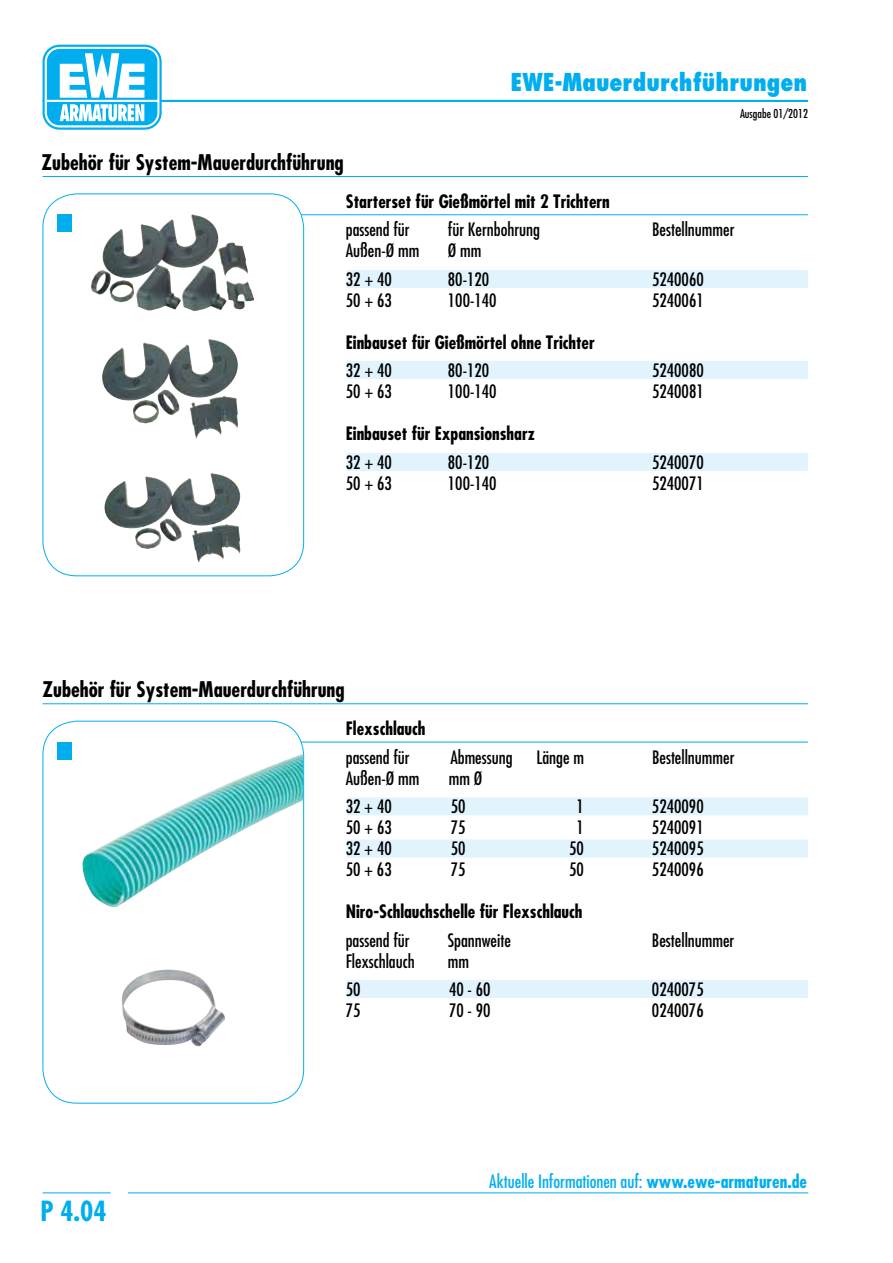
<style>
.page{position:relative;width:893px;height:1263px;background:#fff}
.page>*{position:absolute;margin:0;border:0;box-sizing:border-box;transform-origin:0 0}
.t1{font:700 condensed 27px "Futura";color:#00aeef}
.t2{font:800 condensed 24px "Futura";color:#00aeef}
.t3{font:700 condensed 21px "Futura";color:#000}
.t4{font:condensed 18px "Futura";color:#000}
.t5{font:700 condensed 18px "Futura";color:#000}
.t6{font:condensed 18px "Futura";color:#00aeef}
.t7{font:condensed 12px "Futura";color:#000}
.s1{font-weight:700}
</style>
<div class="page">
<div style="left:43px;top:193px;width:261px;height:383px;border:1px solid #00aeef;border-radius:34px"></div>
<hr style="left:301px;top:214px;width:507px;height:1px;background:#00aeef">
<div style="left:43px;top:721px;width:261px;height:382px;border:1px solid #00aeef;border-radius:34px"></div>
<hr style="left:301px;top:742px;width:507px;height:1px;background:#00aeef">
<hr style="left:43px;top:1192px;width:67px;height:1px;background:#00aeef">
<hr style="left:128px;top:1192px;width:680px;height:1px;background:#00aeef">
<div style="left:57px;top:215px;width:15px;height:17px;background:#00aeef"></div>
<hr style="left:43px;top:176px;width:765px;height:1px;background:#00aeef">
<hr style="left:43px;top:703px;width:765px;height:1px;background:#00aeef">
<div style="left:57px;top:742px;width:15px;height:17px;background:#00aeef"></div>
<hr style="left:43px;top:100px;width:765px;height:2px;background:#00aeef">
<svg style="left:43px;top:45px;width:119px;height:85px"></svg>
<svg style="left:45px;top:47px;width:114px;height:80px"></svg>
<svg style="left:47px;top:49px;width:110px;height:76px"></svg>
<div style="left:347px;top:980px;width:461px;height:18px;background:#e1f4fd"></div>
<div style="left:347px;top:797px;width:461px;height:18px;background:#e1f4fd"></div>
<div style="left:347px;top:839px;width:461px;height:18px;background:#e1f4fd"></div>
<div style="left:347px;top:453px;width:461px;height:18px;background:#e1f4fd"></div>
<div style="left:347px;top:361px;width:461px;height:18px;background:#e1f4fd"></div>
<div style="left:347px;top:270px;width:461px;height:18px;background:#e1f4fd"></div>
<img style="left:105px;top:473px;width:136px;height:68px">
<img style="left:102px;top:339px;width:136px;height:76px">
<img style="left:102px;top:214px;width:94px;height:97px">
<img style="left:82px;top:754px;width:221px;height:153px">
<img style="left:122px;top:969px;width:103px;height:77px">
<h2 class="t2" style="left:510px;top:67px;width:298px">EWE-Mauerdurchführungen</h2>
<p class="t3" style="left:42px;top:148px;width:304px">Zubehör für System-Mauerdurchführung</p>
<p class="t7" style="left:740px;top:106px;width:69px">Ausgabe 01/2012</p>
<p class="t5" style="left:346px;top:190px;width:265px">Starterset für Gießmörtel mit 2 Trichtern</p>
<p class="t4" style="left:346px;top:218px;width:65px">passend für</p>
<p class="t4" style="left:448px;top:218px;width:94px">für Kernbohrung</p>
<p class="t4" style="left:652px;top:218px;width:84px">Bestellnummer</p>
<p class="t4" style="left:346px;top:239px;width:75px">Außen-Ø mm</p>
<p class="t4" style="left:448px;top:239px;width:35px">Ø mm</p>
<p class="t4" style="left:346px;top:268px;width:47px">32 + 40</p>
<p class="t4" style="left:448px;top:268px;width:43px">80-120</p>
<p class="t4" style="left:652px;top:268px;width:53px">5240060</p>
<p class="t4" style="left:346px;top:289px;width:47px">50 + 63</p>
<p class="t4" style="left:448px;top:289px;width:50px">100-140</p>
<p class="t4" style="left:652px;top:289px;width:53px">5240061</p>
<p class="t5" style="left:346px;top:331px;width:250px">Einbauset für Gießmörtel ohne Trichter</p>
<p class="t4" style="left:346px;top:359px;width:47px">32 + 40</p>
<p class="t4" style="left:448px;top:359px;width:43px">80-120</p>
<p class="t4" style="left:652px;top:359px;width:53px">5240080</p>
<p class="t4" style="left:346px;top:380px;width:47px">50 + 63</p>
<p class="t4" style="left:448px;top:380px;width:50px">100-140</p>
<p class="t4" style="left:652px;top:380px;width:53px">5240081</p>
<p class="t5" style="left:346px;top:422px;width:191px">Einbauset für Expansionsharz</p>
<p class="t4" style="left:346px;top:451px;width:47px">32 + 40</p>
<p class="t4" style="left:448px;top:451px;width:43px">80-120</p>
<p class="t4" style="left:652px;top:451px;width:53px">5240070</p>
<p class="t4" style="left:346px;top:472px;width:47px">50 + 63</p>
<p class="t4" style="left:448px;top:472px;width:50px">100-140</p>
<p class="t4" style="left:652px;top:472px;width:53px">5240071</p>
<p class="t3" style="left:43px;top:676px;width:304px">Zubehör für System-Mauerdurchführung</p>
<p class="t5" style="left:346px;top:717px;width:81px">Flexschlauch</p>
<p class="t4" style="left:346px;top:746px;width:65px">passend für</p>
<p class="t4" style="left:450px;top:746px;width:64px">Abmessung</p>
<p class="t4" style="left:536px;top:746px;width:49px">Länge m</p>
<p class="t4" style="left:652px;top:746px;width:84px">Bestellnummer</p>
<p class="t4" style="left:346px;top:767px;width:75px">Außen-Ø mm</p>
<p class="t4" style="left:449px;top:767px;width:35px">mm Ø</p>
<p class="t4" style="left:346px;top:795px;width:47px">32 + 40</p>
<p class="t4" style="left:451px;top:795px;width:16px">50</p>
<p class="t4" style="left:577px;top:795px;width:9px">1</p>
<p class="t4" style="left:652px;top:795px;width:53px">5240090</p>
<p class="t4" style="left:346px;top:816px;width:47px">50 + 63</p>
<p class="t4" style="left:451px;top:816px;width:16px">75</p>
<p class="t4" style="left:576px;top:816px;width:9px">1</p>
<p class="t4" style="left:652px;top:816px;width:53px">5240091</p>
<p class="t4" style="left:346px;top:837px;width:47px">32 + 40</p>
<p class="t4" style="left:451px;top:837px;width:16px">50</p>
<p class="t4" style="left:569px;top:837px;width:16px">50</p>
<p class="t4" style="left:652px;top:837px;width:53px">5240095</p>
<p class="t4" style="left:346px;top:858px;width:47px">50 + 63</p>
<p class="t4" style="left:451px;top:858px;width:16px">75</p>
<p class="t4" style="left:569px;top:858px;width:16px">50</p>
<p class="t4" style="left:652px;top:858px;width:53px">5240096</p>
<p class="t5" style="left:346px;top:900px;width:238px">Niro-Schlauchschelle für Flexschlauch</p>
<p class="t4" style="left:346px;top:929px;width:65px">passend für</p>
<p class="t4" style="left:448px;top:929px;width:64px">Spannweite</p>
<p class="t4" style="left:652px;top:929px;width:84px">Bestellnummer</p>
<p class="t4" style="left:346px;top:950px;width:71px">Flexschlauch</p>
<p class="t4" style="left:448px;top:950px;width:23px">mm</p>
<p class="t4" style="left:346px;top:978px;width:16px">50</p>
<p class="t4" style="left:449px;top:978px;width:43px">40 - 60</p>
<p class="t4" style="left:652px;top:978px;width:53px">0240075</p>
<p class="t4" style="left:346px;top:999px;width:16px">75</p>
<p class="t4" style="left:449px;top:999px;width:43px">70 - 90</p>
<p class="t4" style="left:652px;top:999px;width:53px">0240076</p>
<h1 class="t1" style="left:41px;top:1193px;width:68px">P 4.04</h1>
<p class="t6" style="left:489px;top:1170px;width:319px">Aktuelle Informationen auf: <span class="s1">www.ewe-armaturen.de</span></p>
</div>
